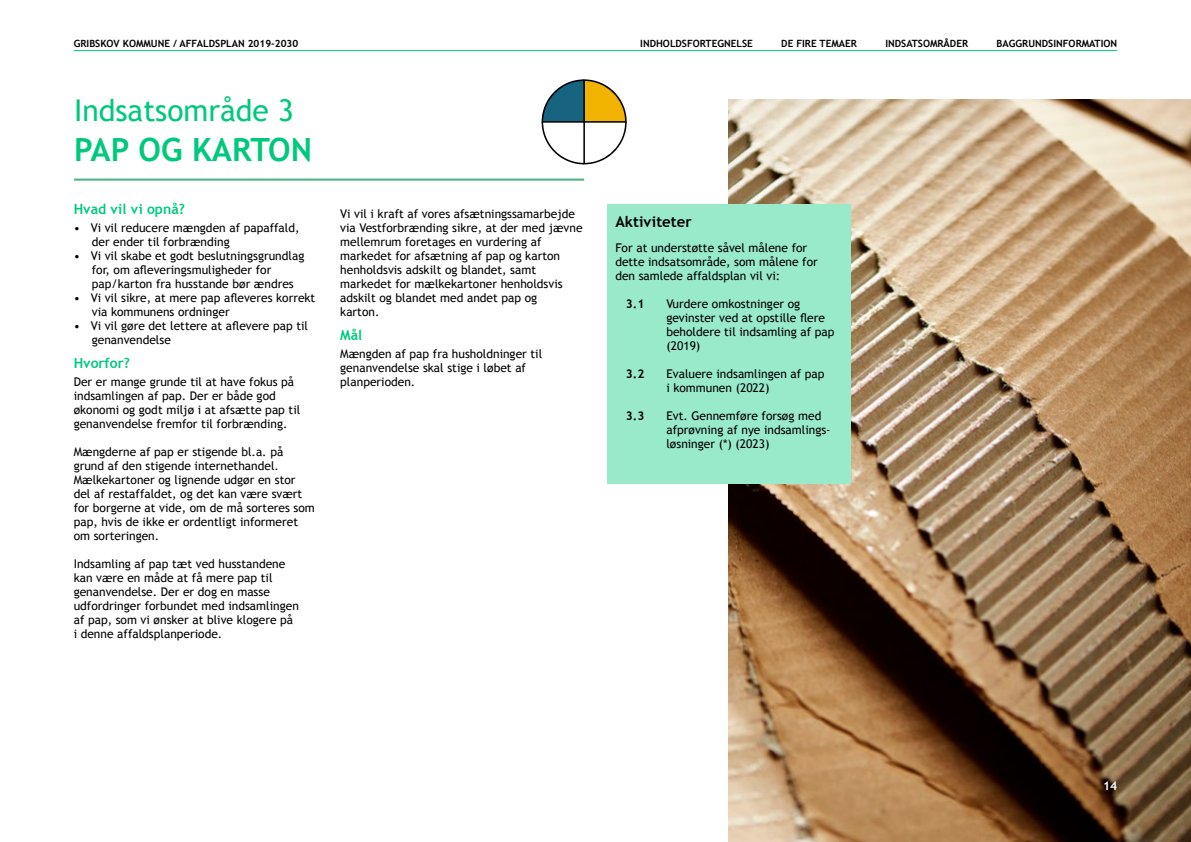
<style>
.page{position:relative;width:1191px;height:842px;background:#fff}
.page>*{position:absolute;margin:0;border:0;box-sizing:border-box;transform-origin:0 0}
.t1{font:700 32px "Trebuchet MS";color:#00c97c}
.t2{font:30px "Trebuchet MS";color:#00c97c}
.Brødtekst{font:700 15px "Trebuchet MS";color:#000}
.Mellemrubrik{font:700 14px "Trebuchet MS";color:#00c97c}
.Brødtekst-2{font:12px/14px "Trebuchet MS";color:#000}
.Brødtekst-3{font:700 12px "Trebuchet MS";color:#000}
.t3{font:700 12px "Trebuchet MS";color:#fff}
.t4{font:700 10px "Trebuchet MS";color:#000}
</style>
<div class="page">
<hr style="left:74px;top:50px;width:1043px;height:1px;background:#00c97c">
<hr style="left:74px;top:179px;width:510px;height:2px;background:#47b278">
<img style="left:729px;top:99px;width:462px;height:743px">
<svg style="left:541px;top:79px;width:85px;height:85px"></svg>
<div style="left:607px;top:204px;width:243px;height:280px;background:#99e9cb"></div>
<p class="t4" style="left:74px;top:37px;width:226px">GRIBSKOV KOMMUNE / AFFALDSPLAN 2019-2030</p>
<p class="t4" style="left:640px;top:37px;width:114px">INDHOLDSFORTEGNELSE</p>
<p class="t4" style="left:781px;top:37px;width:77px">DE FIRE TEMAER</p>
<p class="t4" style="left:885px;top:37px;width:84px">INDSATSOMRÅDER</p>
<p class="t4" style="left:996px;top:37px;width:122px">BAGGRUNDSINFORMATION</p>
<p class="t2" style="left:74px;top:93px;width:221px">Indsatsområde 3</p>
<p class="t1" style="left:74px;top:130px;width:239px">PAP OG KARTON</p>
<p class="Mellemrubrik" style="left:74px;top:200px;width:113px">Hvad vil vi opnå?</p>
<p class="Brødtekst-2" style="left:74px;top:221px;width:227px">• Vi vil reducere mængden af papaffald,</p>
<p class="Brødtekst-2" style="left:92px;top:235px;width:140px">der ender til forbrænding</p>
<p class="Brødtekst-2" style="left:74px;top:249px;width:232px">• Vi vil skabe et godt beslutningsgrundlag</p>
<p class="Brødtekst-2" style="left:92px;top:263px;width:181px">for, om afleveringsmuligheder for</p>
<p class="Brødtekst-2" style="left:92px;top:277px;width:203px">pap/karton fra husstande bør ændres</p>
<p class="Brødtekst-2" style="left:74px;top:291px;width:243px">• Vi vil sikre, at mere pap afleveres korrekt</p>
<p class="Brødtekst-2" style="left:92px;top:305px;width:139px">via kommunens ordninger</p>
<p class="Brødtekst-2" style="left:74px;top:319px;width:236px">• Vi vil gøre det lettere at aflevere pap til</p>
<p class="Brødtekst-2" style="left:92px;top:333px;width:81px">genanvendelse</p>
<p class="Mellemrubrik" style="left:74px;top:354px;width:58px">Hvorfor?</p>
<p class="Brødtekst-2" style="left:74px;top:375px;width:222px">Der er mange grunde til at have fokus på indsamlingen af pap. Der er både god</p>
<p class="Brødtekst-2" style="left:74px;top:403px;width:228px">økonomi og godt miljø i at afsætte pap til genanvendelse fremfor til forbrænding.</p>
<p class="Brødtekst-2" style="left:74px;top:445px;width:211px">Mængderne af pap er stigende bl.a. på</p>
<p class="Brødtekst-2" style="left:74px;top:459px;width:207px">grund af den stigende internethandel.</p>
<p class="Brødtekst-2" style="left:74px;top:473px;width:243px">Mælkekartoner og lignende udgør en stor del af restaffaldet, og det kan være svært for borgerne at vide, om de må sorteres som pap, hvis de ikke er ordentligt informeret om sorteringen.</p>
<p class="Brødtekst-2" style="left:74px;top:557px;width:213px">Indsamling af pap tæt ved husstandene</p>
<p class="Brødtekst-2" style="left:74px;top:571px;width:200px">kan være en måde at få mere pap til</p>
<p class="Brødtekst-2" style="left:74px;top:585px;width:198px">genanvendelse. Der er dog en masse</p>
<p class="Brødtekst-2" style="left:74px;top:599px;width:227px">udfordringer forbundet med indsamlingen</p>
<p class="Brødtekst-2" style="left:74px;top:613px;width:221px">af pap, som vi ønsker at blive klogere på</p>
<p class="Brødtekst-2" style="left:74px;top:627px;width:150px">i denne affaldsplanperiode.</p>
<p class="Brødtekst-2" style="left:340px;top:207px;width:244px">Vi vil i kraft af vores afsætningssamarbejde via Vestforbrænding sikre, at der med jævne mellemrum foretages en vurdering af</p>
<p class="Brødtekst-2" style="left:340px;top:249px;width:221px">markedet for afsætning af pap og karton henholdsvis adskilt og blandet, samt</p>
<p class="Brødtekst-2" style="left:340px;top:277px;width:224px">markedet for mælkekartoner henholdsvis</p>
<p class="Brødtekst-2" style="left:340px;top:291px;width:198px">adskilt og blandet med andet pap og</p>
<p class="Brødtekst-2" style="left:340px;top:305px;width:41px">karton.</p>
<p class="Mellemrubrik" style="left:340px;top:326px;width:24px">Mål</p>
<p class="Brødtekst-2" style="left:340px;top:347px;width:203px">Mængden af pap fra husholdninger til</p>
<p class="Brødtekst-2" style="left:340px;top:361px;width:187px">genanvendelse skal stige i løbet af</p>
<p class="Brødtekst-2" style="left:340px;top:375px;width:77px">planperioden.</p>
<p class="Brødtekst" style="left:615px;top:212px;width:78px">Aktiviteter</p>
<p class="Brødtekst-2" style="left:615px;top:241px;width:193px">For at understøtte såvel målene for</p>
<p class="Brødtekst-2" style="left:615px;top:255px;width:204px">dette indsatsområde, som målene for</p>
<p class="Brødtekst-2" style="left:615px;top:269px;width:166px">den samlede affaldsplan vil vi:</p>
<p class="Brødtekst-3" style="left:626px;top:296px;width:20px">3.1</p>
<p class="Brødtekst-2" style="left:666px;top:297px;width:135px">Vurdere omkostninger og</p>
<p class="Brødtekst-2" style="left:666px;top:311px;width:170px">gevinster ved at opstille flere beholdere til indsamling af pap (2019)</p>
<p class="Brødtekst-2" style="left:666px;top:367px;width:160px">Evaluere indsamlingen af pap</p>
<p class="Brødtekst-2" style="left:666px;top:381px;width:105px">i kommunen (2022)</p>
<p class="Brødtekst-2" style="left:666px;top:409px;width:166px">Evt. Gennemføre forsøg med afprøvning af nye indsamlings&shy;løsninger (*) (2023)</p>
<p class="Brødtekst-3" style="left:626px;top:366px;width:20px">3.2</p>
<p class="Brødtekst-3" style="left:626px;top:408px;width:20px">3.3</p>
<p class="t3" style="left:1103px;top:778px;width:16px">14</p>
</div>
